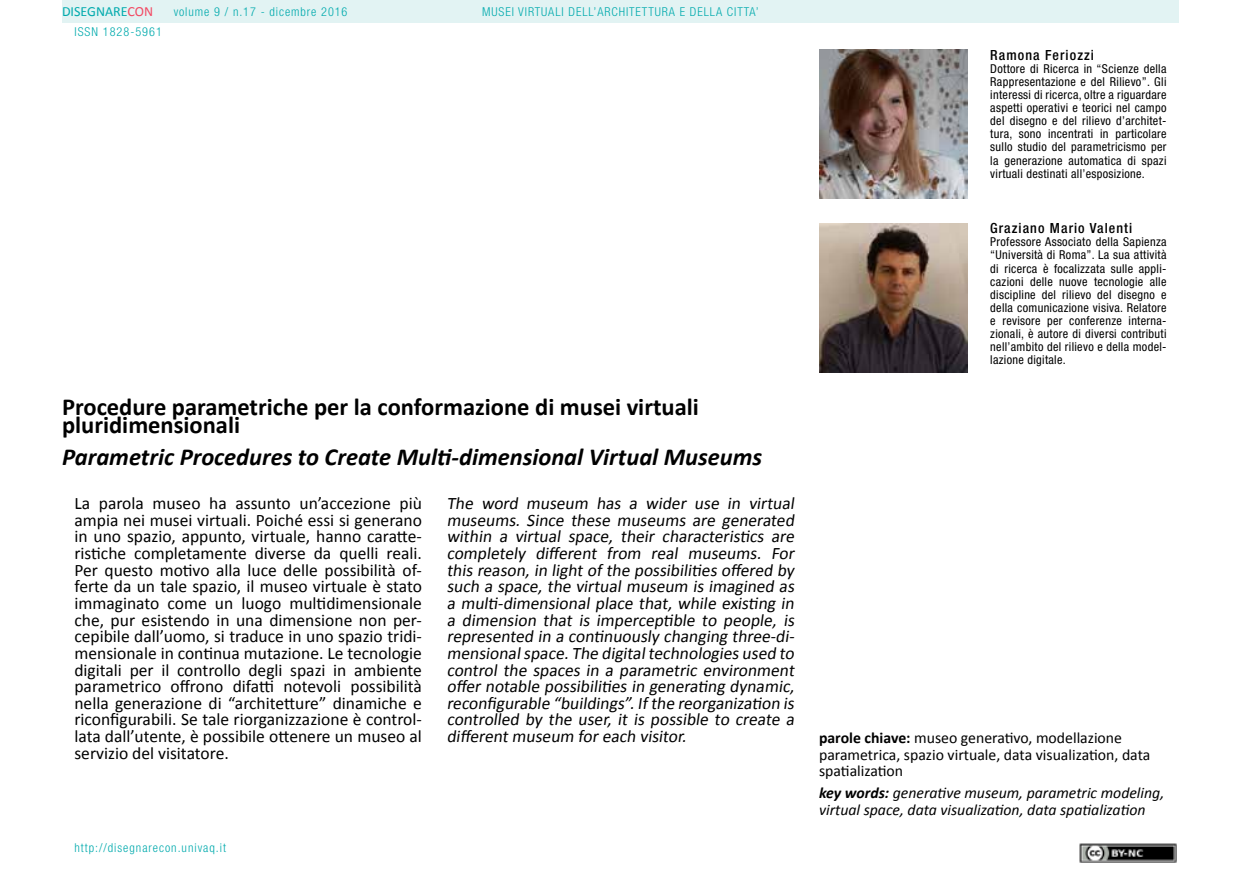
<style>
.page{position:relative;width:1241px;height:893px;background:#fff}
.page>*{position:absolute;margin:0;border:0;box-sizing:border-box;transform-origin:0 0}
.t1{font:700 24.5px/17.5px "Calibri";color:#000}
.t2{font:italic 700 24.5px "Calibri";color:#000}
.t3{font:17.5px/16.6px "Calibri";color:#000;text-align:justify}
.t4{font:15.75px/16.6px "Calibri";color:#000}
.t5{font:italic 15.75px/16.6px "Calibri";color:#000}
.t6{font:500 condensed 14px "Helvetica Neue LT Std";letter-spacing:.075em;color:#000}
.t7{font:14px "Calibri";color:#00aaad}
.t8{font:condensed 12.25px/13.1px "Helvetica Neue LT Std";letter-spacing:.025em;color:#000;text-align:justify}
.t9{font:300 condensed 12.25px "Helvetica Neue LT Std";letter-spacing:.075em;color:#00aaad}
.s1{color:#f24862}
.s2{font-weight:700}
</style>
<div class="page">
<div style="left:62px;top:0;width:1116px;height:23px;background:#e2f3f3"></div>
<img style="left:1079px;top:843px;width:97px;height:20px">
<img style="left:819px;top:50px;width:148px;height:148px">
<img style="left:819px;top:223px;width:148px;height:149px">
<p class="t7" style="left:62px;top:3px;width:93px">DISEGNARE<span class="s1">CON</span></p>
<p class="t9" style="left:74px;top:24px;width:89px">ISSN 1828-5961</p>
<p class="t9" style="left:174px;top:5px;width:175px">volume 9 / n.17 - dicembre 2016</p>
<p class="t9" style="left:482px;top:5px;width:278px">MUSEI VIRTUALI DELL’ARCHITETTURA E DELLA CITTA’</p>
<h1 class="t1" style="left:62px;top:397px;width:638px">Procedure parametriche per la conformazione di musei virtuali pluridimensionali</h1>
<h1 class="t2" style="left:62px;top:439px;width:701px">Parametric Procedures to Create Multi-dimensional Virtual Museums</h1>
<p class="t3" style="left:74px;top:494px;width:349px">La parola museo ha assunto un’accezione più ampia nei musei virtuali. Poiché essi si generano in uno spazio, appunto, virtuale, hanno caratte&shy;ristiche completamente diverse da quelli reali.<br>Per questo motivo alla luce delle possibilità of&shy;ferte da un tale spazio, il museo virtuale è stato immaginato come un luogo multidimensionale che, pur esistendo in una dimensione non per&shy;cepibile dall’uomo, si traduce in uno spazio tridi&shy;mensionale in continua mutazione. Le tecnologie digitali per il controllo degli spazi in ambiente parametrico offrono difatti notevoli possibilità nella generazione di “architetture” dinamiche e riconfigurabili. Se tale riorganizzazione è control&shy;lata dall’utente, è possibile ottenere un museo al servizio del visitatore.</p>
<p class="t3" style="left:446px;top:494px;width:352px">The word museum has a wider use in virtual museums. Since these museums are generated within a virtual space, their characteristics are completely different from real museums. For this reason, in light of the possibilities offered by such a space, the virtual museum is imagined as a multi-dimensional place that, while existing in a dimension that is imperceptible to people, is represented in a continuously changing three-di&shy;mensionalspace.The digitaltechnologies used to control the spaces in a parametric environment offer notable possibilities in generating dynamic, reconfigurable “buildings”.If the reorganization is controlled by the user, it is possible to create a different museum for each visitor.</p>
<p class="t9" style="left:74px;top:841px;width:153px">http://disegnarecon.univaq.it</p>
<p class="t6" style="left:990px;top:46px;width:105px">Ramona Feriozzi</p>
<p class="t8" style="left:990px;top:62px;width:178px">Dottore di Ricerca in “Scienze della Rappresentazione e del Rilievo”. Gli interessi di ricerca, oltre a riguardare aspetti operativi e teorici nel campo del disegno e del rilievo d’architet&shy;tura, sono incentrati in particolare sullo studio del parametricismo per la generazione automatica di spazi virtuali destinati all’esposizione.</p>
<p class="t6" style="left:990px;top:220px;width:143px">Graziano Mario Valenti</p>
<p class="t8" style="left:990px;top:235px;width:178px">Professore Associato della Sapienza “Università di Roma”. La sua attività di ricerca è focalizzata sulle appli&shy;cazioni delle nuove tecnologie alle discipline del rilievo del disegno e della comunicazione visiva. Relatore e revisore per conferenze interna&shy;zionali, è autore di diversi contributi nell’ambito del rilievo e della model&shy;lazione digitale.</p>
<p class="t4" style="left:819px;top:729px;width:333px"><span class="s2">parole chiave:</span> museo generativo, modellazione parametrica, spazio virtuale, data visualization, data spatialization</p>
<p class="t5" style="left:819px;top:784px;width:347px"><span class="s2">key words:</span> generative museum, parametric modeling, virtual space, data visualization, data spatialization</p>
</div>
